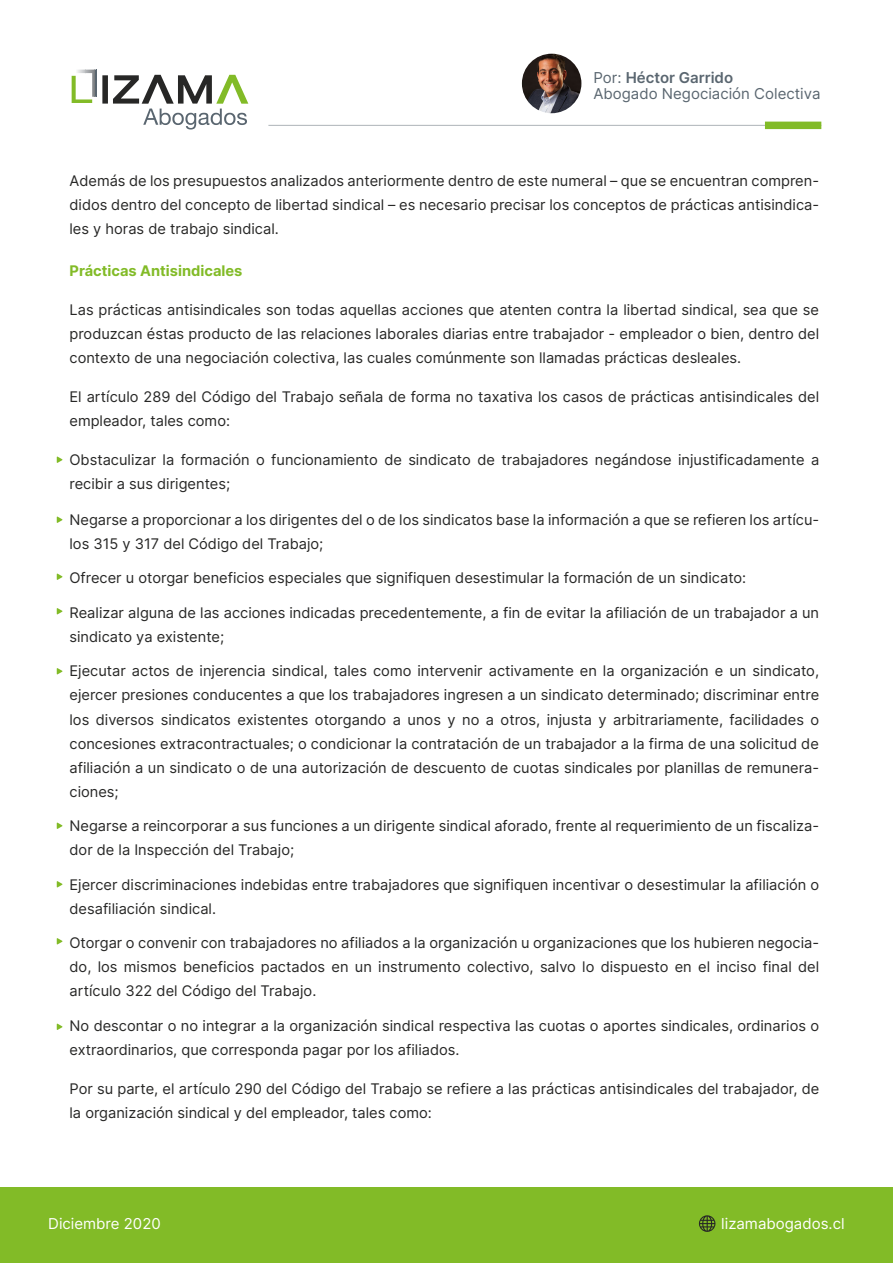
<style>
.page{position:relative;width:893px;height:1263px;background:#fff}
.page>*{position:absolute;margin:0;border:0;box-sizing:border-box;transform-origin:0 0}
.t1{font:15px/15.8px "Inter";color:#5a6670}
.t2{font:15px "Inter";color:#fff}
.t3{font:14.7px/24px "Inter";color:#272726}
.t4{font:700 14.7px "Inter";color:#82bb27}
.s1{font-weight:600}
</style>
<div class="page">
<div style="left:0;top:1187px;width:893px;height:76px;background:#82bb27"></div>
<svg style="left:699px;top:1215px;width:16px;height:17px"></svg>
<svg style="left:72px;top:70px;width:25px;height:33px"></svg>
<div style="left:102px;top:75px;width:6px;height:29px;border:2px solid #272726"></div>
<svg style="left:113px;top:74px;width:136px;height:56px"></svg>
<hr style="left:268px;top:125px;width:553px;height:1px;background:#5a6670">
<img style="left:522px;top:54px;width:59px;height:59px;border-radius:30px">
<div style="left:765px;top:122px;width:56px;height:7px;background:#82bb27"></div>
<svg style="left:57px;top:456px;width:6px;height:7px"></svg>
<svg style="left:57px;top:516px;width:6px;height:7px"></svg>
<svg style="left:57px;top:573px;width:6px;height:7px"></svg>
<svg style="left:57px;top:608px;width:6px;height:6px"></svg>
<svg style="left:57px;top:668px;width:6px;height:6px"></svg>
<svg style="left:57px;top:822px;width:6px;height:7px"></svg>
<svg style="left:57px;top:881px;width:6px;height:6px"></svg>
<svg style="left:57px;top:938px;width:6px;height:6px"></svg>
<svg style="left:57px;top:1023px;width:6px;height:7px"></svg>
<p class="t1" style="left:593px;top:69px;width:229px">Por: <span class="s1">Héctor Garrido<br></span>Abogado Negociación Colectiva</p>
<p class="t3" style="left:70px;top:168px;width:751px;text-align:justify">Además de los presupuestos analizados anteriormente dentro de este numeral – que se encuentran compren&shy;didos dentro del concepto de libertad sindical – es necesario precisar los conceptos de prácticas antisindica&shy;les y horas de trabajo sindical.</p>
<p class="t4" style="left:70px;top:260px;width:174px">Prácticas Antisindicales</p>
<p class="t3" style="left:70px;top:297px;width:751px;text-align:justify">Las prácticas antisindicales son todas aquellas acciones que atenten contra la libertad sindical, sea que se produzcan éstas producto de las relaciones laborales diarias entre trabajador - empleador o bien, dentro del contexto de una negociación colectiva, las cuales comúnmente son llamadas prácticas desleales.</p>
<p class="t3" style="left:70px;top:384px;width:751px">El artículo 289 del Código del Trabajo señala de forma no taxativa los casos de prácticas antisindicales del empleador, tales como:</p>
<p class="t3" style="left:70px;top:447px;width:751px">Obstaculizar la formación o funcionamiento de sindicato de trabajadores negándose injustificadamente a recibir a sus dirigentes;</p>
<p class="t3" style="left:70px;top:507px;width:751px">Negarse a proporcionar a los dirigentes del o de los sindicatos base la información a que se refieren los artícu&shy;los 315 y 317 del Código del Trabajo;</p>
<p class="t3" style="left:70px;top:565px;width:678px">Ofrecer u otorgar beneficios especiales que signifiquen desestimular la formación de un sindicato:</p>
<p class="t3" style="left:70px;top:600px;width:751px">Realizar alguna de las acciones indicadas precedentemente, a fin de evitar la afiliación de un trabajador a un sindicato ya existente;</p>
<p class="t3" style="left:70px;top:658px;width:751px;text-align:justify">Ejecutar actos de injerencia sindical, tales como intervenir activamente en la organización e un sindicato, ejercer presiones conducentes a que los trabajadores ingresen a un sindicato determinado; discriminar entre los diversos sindicatos existentes otorgando a unos y no a otros, injusta y arbitrariamente, facilidades o concesiones extracontractuales; o condicionar la contratación de un trabajador a la firma de una solicitud de afiliación a un sindicato o de una autorización de descuento de cuotas sindicales por planillas de remunera&shy;ciones;</p>
<p class="t3" style="left:70px;top:813px;width:751px">Negarse a reincorporar a sus funciones a un dirigente sindical aforado, frente al requerimiento de un fiscaliza&shy;dor de la Inspección del Trabajo;</p>
<p class="t3" style="left:70px;top:871px;width:751px">Ejercer discriminaciones indebidas entre trabajadores que signifiquen incentivar o desestimular la afiliación o desafiliación sindical.</p>
<p class="t3" style="left:70px;top:930px;width:751px;text-align:justify">Otorgar o convenir con trabajadores no afiliados a la organización u organizaciones que los hubieren negocia&shy;do, los mismos beneficios pactados en un instrumento colectivo, salvo lo dispuesto en el inciso final del artículo 322 del Código del Trabajo.</p>
<p class="t3" style="left:70px;top:1012px;width:751px">No descontar o no integrar a la organización sindical respectiva las cuotas o aportes sindicales, ordinarios o extraordinarios, que corresponda pagar por los afiliados.</p>
<p class="t3" style="left:70px;top:1075px;width:751px">Por su parte, el artículo 290 del Código del Trabajo se refiere a las prácticas antisindicales del trabajador, de la organización sindical y del empleador, tales como:</p>
<p class="t2" style="left:48px;top:1213px;width:114px">Diciembre 2020</p>
<p class="t2" style="left:721px;top:1212px;width:125px">lizamabogados.cl</p>
</div>
